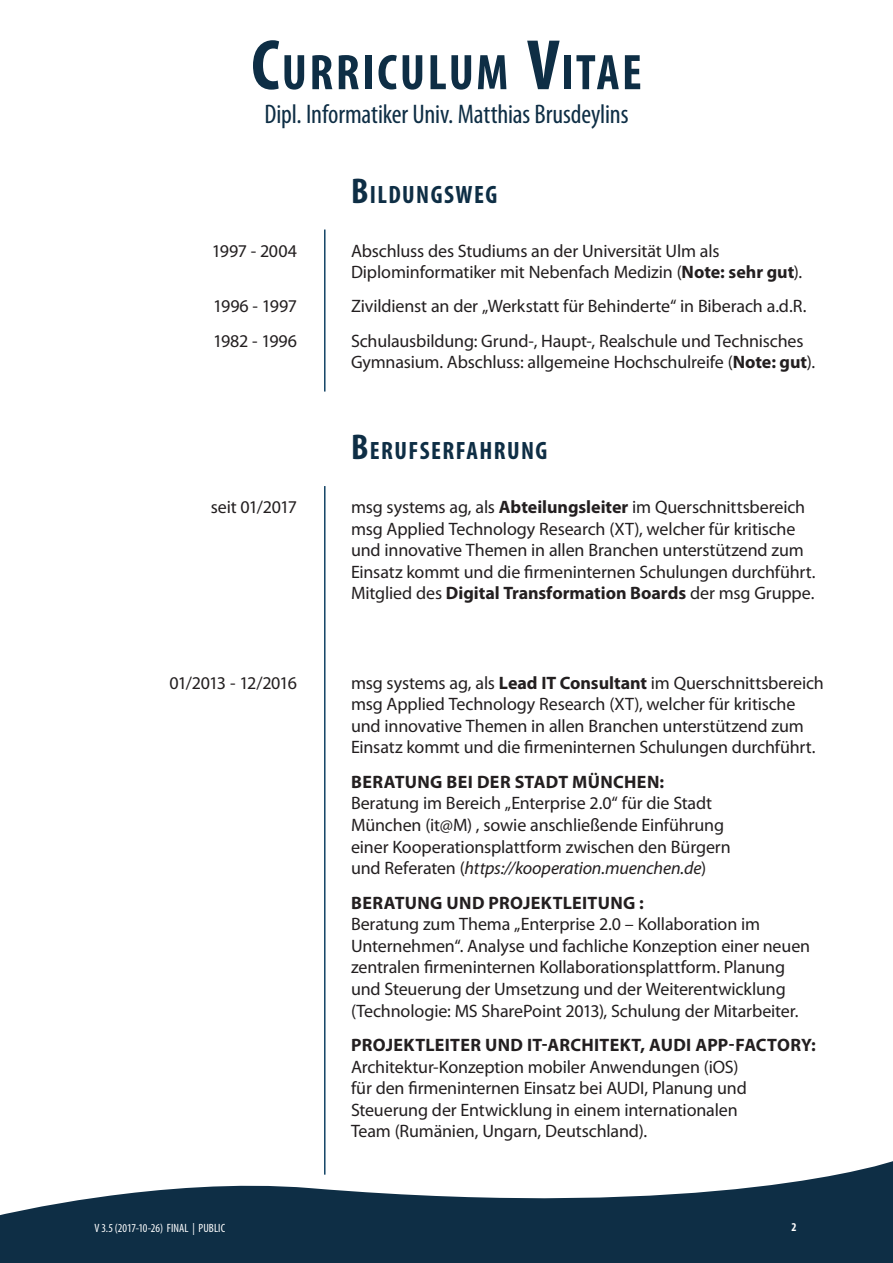
<style>
.page{position:relative;width:893px;height:1263px;background:#fff}
.page>*{position:absolute;margin:0;border:0;box-sizing:border-box;transform-origin:0 0}
.t1{font:700 condensed 50.4px "Myriad Pro";letter-spacing:.05em;color:#0e2e45}
.t2{font:condensed 27px "Myriad Pro";letter-spacing:-.005em;color:#0e2e45}
.Headline_small{font:700 condensed 25.2px "Myriad Pro";letter-spacing:.055em;color:#0e2e45}
.Text{font:18px/21.6px "Myriad Pro";letter-spacing:-.01em;color:#231f20}
.Feldbezeichner{font:18px "Myriad Pro";letter-spacing:-.025em;color:#231f20}
.Feldbezeichner-2{font:18px "Myriad Pro";letter-spacing:-.05em;color:#231f20}
.t3{font:condensed 12px "Myriad Pro";letter-spacing:.005em;color:#fff}
.t4{font:700 condensed 12px "Myriad Pro";color:#fff}
.s1{font-size:72px}
.s2{font-size:36px}
.s3{font-weight:700}
.s4{font-style:italic}
</style>
<div class="page">
<svg style="left:0;top:1161px;width:893px;height:102px;fill:#0e2e45"></svg>
<hr style="left:324px;top:230px;width:2px;height:162px;background:#144466">
<hr style="left:324px;top:486px;width:2px;height:689px;background:#144466">
<h1 class="t1" style="left:251px;top:41px;width:392px"><span class="s1">C</span>URRICULUM <span class="s1">V</span>ITAE</h1>
<h2 class="t2" style="left:264px;top:98px;width:366px">Dipl. Informatiker Univ. Matthias Brusdeylins</h2>
<p class="Feldbezeichner" style="left:212px;top:239px;width:87px">1997 - 2004</p>
<p class="Feldbezeichner" style="left:213px;top:295px;width:85px">1996 - 1997</p>
<p class="Feldbezeichner" style="left:213px;top:330px;width:85px">1982 - 1996</p>
<p class="Headline_small" style="left:351px;top:178px;width:148px"><span class="s2">B</span>ILDUNGSWEG</p>
<p class="Text" style="left:351px;top:239px;width:453px">Abschluss des Studiums an der Universität Ulm als<br>Diplominformatiker mit Nebenfach Medizin (<span class="s3">Note: sehr gut</span>).</p>
<p class="Text" style="left:351px;top:295px;width:457px">Zivildienst an der „Werkstatt für Behinderte“ in Biberach a.d.R.</p>
<p class="Text" style="left:351px;top:330px;width:465px">Schulausbildung: Grund-, Haupt-, Realschule und Technisches<br>Gymnasium. Abschluss: allgemeine Hochschulreife (<span class="s3">Note: gut</span>).</p>
<p class="Headline_small" style="left:351px;top:435px;width:198px"><span class="s2">B</span>ERUFSERFAHRUNG</p>
<p class="Feldbezeichner" style="left:211px;top:496px;width:88px">seit 01/2017</p>
<p class="Text" style="left:351px;top:496px;width:466px">msg systems ag, als <span class="s3">Abteilungsleiter</span> im Querschnittsbereich msg Applied Technology Research (XT), welcher für kritische und innovative Themen in allen Branchen unterstützend zum Einsatz kommt und die firmeninternen Schulungen durchführt.<br>Mitglied des <span class="s3">Digital Transformation Boards</span> der msg Gruppe.</p>
<p class="Feldbezeichner-2" style="left:170px;top:671px;width:129px">01/2013 - 12/2016</p>
<p class="Text" style="left:351px;top:671px;width:474px">msg systems ag, als <span class="s3">Lead IT Consultant</span> im Querschnittsbereich msg Applied Technology Research (XT), welcher für kritische und innovative Themen in allen Branchen unterstützend zum Einsatz kommt und die firmeninternen Schulungen durchführt.</p>
<p class="Text" style="left:351px;top:771px;width:381px"><span class="s3">BERATUNG BEI DER STADT MÜNCHEN:<br></span>Beratung im Bereich „Enterprise 2.0“ für die Stadt München (it@M) , sowie anschließende Einführung einer Kooperationsplattform zwischen den Bürgern und Referaten (<span class="s4">https://kooperation.muenchen.de</span>)</p>
<p class="Text" style="left:351px;top:891px;width:461px"><span class="s3">BERATUNG UND PROJEKTLEITUNG :<br></span>Beratung zum Thema „Enterprise 2.0 – Kollaboration im Unternehmen“. Analyse und fachliche Konzeption einer neuen zentralen firmeninternen Kollaborationsplattform. Planung und Steuerung der Umsetzung und der Weiterentwicklung (Technologie: MS SharePoint 2013), Schulung der Mitarbeiter.</p>
<p class="Text" style="left:351px;top:1034px;width:466px"><span class="s3">PROJEKTLEITER UND IT-ARCHITEKT, AUDI APP-FACTORY:<br></span>Architektur-Konzeption mobiler Anwendungen (iOS)<br>für den firmeninternen Einsatz bei AUDI, Planung und Steuerung der Entwicklung in einem internationalen<br>Team (Rumänien, Ungarn, Deutschland).</p>
<p class="t3" style="left:94px;top:1221px;width:132px">V 3.5 (2017-10-26) FINAL | PUBLIC</p>
<p class="t4" style="left:791px;top:1220px;width:7px">2</p>
</div>
